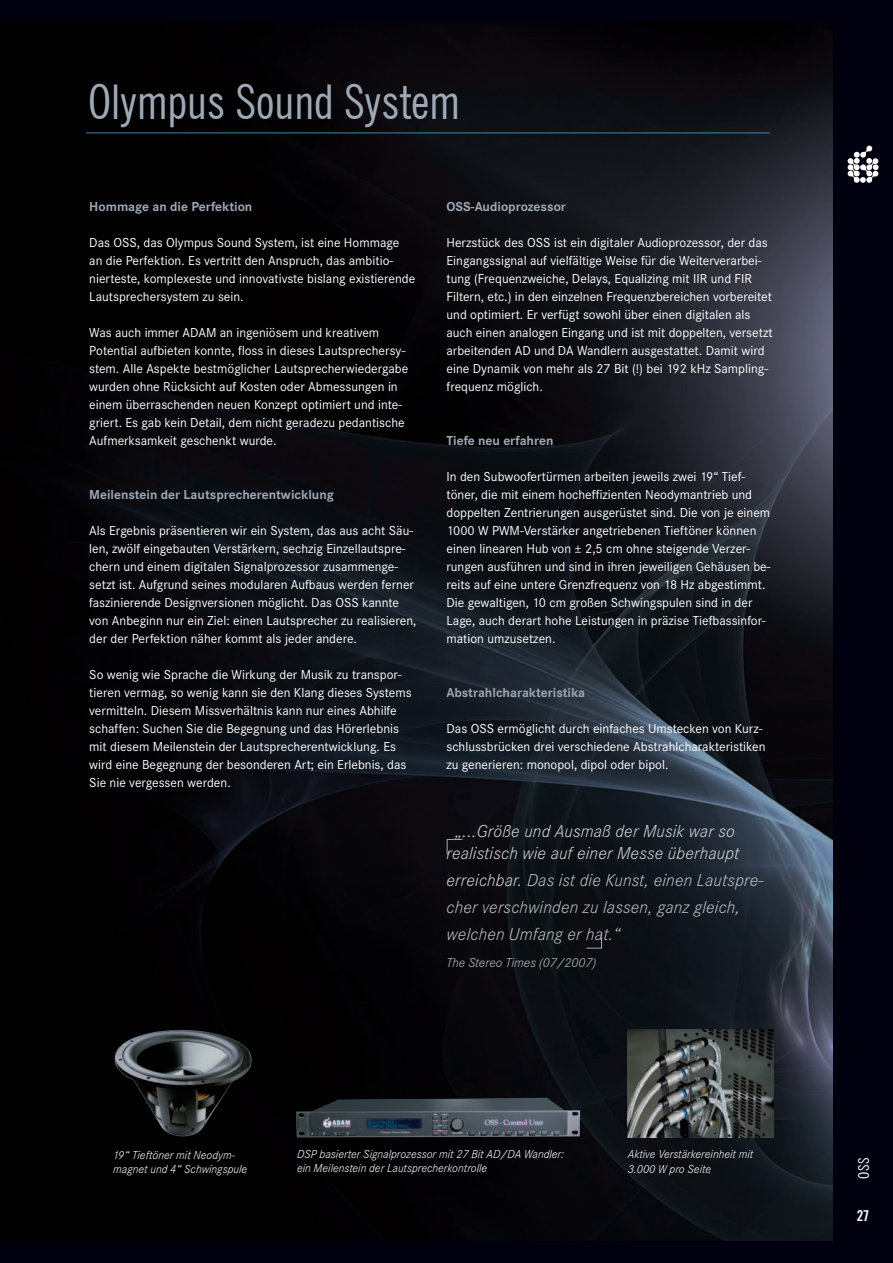
<style>
.page{position:relative;width:893px;height:1263px;background:#fff}
.page>*{position:absolute;margin:0;border:0;box-sizing:border-box;transform-origin:0 0}
.t1{font:condensed 48px "News Gothic BT";color:#9ea9b7}
.t2{font:italic 300 18px/27px "Corporate S";letter-spacing:.01em;color:#bcbdc0}
.t3{font:italic 300 18px/22.5px "Corporate S";letter-spacing:.01em;color:#d1d2d4;text-align:center}
.t4{font:condensed 15px "News Gothic BT";color:#fff}
.t5{font:700 condensed 15px "News Gothic BT";color:#fff}
.t6{font:13.5px/18px "Corporate S";color:#fff}
.t7{font:700 13.5px "Corporate S";color:#9ea9b7}
.t8{font:700 13.5px "Corporate S";color:#9ea5b0}
.t9{font:italic 300 13.5px "Corporate S";color:#bcbdc0}
.t10{font:italic 300 12px/14.4px "Corporate S";color:#fff}
.s1{color:#bcbdc0}
.s2{color:#d1d2d4}
</style>
<div class="page">
<img style="left:0;top:22px;width:834px;height:1220px">
<div style="left:834px;top:0;width:59px;height:1263px;background:#00000f"></div>
<img style="left:628px;top:1030px;width:146px;height:107px">
<img style="left:109px;top:1024px;width:152px;height:119px">
<img style="left:279px;top:1068px;width:313px;height:93px">
<div style="left:0;top:0;width:893px;height:22px;background:#00000f"></div>
<div style="left:0;top:1242px;width:893px;height:21px;background:#00000f"></div>
<hr style="left:86px;top:133px;width:683px;height:1px;background:#4185ac">
<svg style="left:848px;top:146px;width:31px;height:37px"></svg>
<svg style="left:587px;top:933px;width:15px;height:16px"></svg>
<svg style="left:447px;top:839px;width:15px;height:15px"></svg>
<h1 class="t1" style="left:88px;top:72px;width:373px">Olympus Sound System</h1>
<p class="t7" style="left:89px;top:199px;width:164px">Hommage an die Perfektion</p>
<p class="t6" style="left:89px;top:234px;width:328px">Das OSS, das Olympus Sound System, ist eine Hommage an die Perfektion. Es vertritt den Anspruch, das ambitio&shy;nierteste, komplexeste und innovativste bislang existierende Lautsprechersystem zu sein.</p>
<p class="t6" style="left:89px;top:324px;width:321px">Was auch immer ADAM an ingeniösem und kreativem Potential aufbieten konnte, floss in dieses Lautsprechersy&shy;stem. Alle Aspekte bestmöglicher Lautsprecherwiedergabe wurden ohne Rücksicht auf Kosten oder Abmessungen in einem überraschenden neuen Konzept optimiert und inte&shy;griert. Es gab kein Detail, dem nicht geradezu pedantische Aufmerksamkeit geschenkt wurde.</p>
<p class="t7" style="left:89px;top:487px;width:246px">Meilenstein der Lautsprecherentwicklung</p>
<p class="t6" style="left:89px;top:522px;width:329px">Als Ergebnis präsentieren wir ein System, das aus acht Säu&shy;len, zwölf eingebauten Verstärkern, sechzig Einzellautspre&shy;chern und einem digitalen Signalprozessor zusammenge&shy;setzt ist. Aufgrund seines modularen Aufbaus werden ferner faszinierende Designversionen möglicht. Das OSS kannte von Anbeginn nur ein Ziel: einen Lautsprecher zu realisieren, der der Perfektion näher kommt als jeder andere.</p>
<p class="t6" style="left:89px;top:666px;width:324px">So wenig wie Sprache die Wirkung der Musik zu transpor&shy;tieren vermag, so wenig kann sie den Klang dieses Systems vermitteln. Diesem Missverhältnis kann nur eines Abhilfe schaffen: Suchen Sie die Begegnung und das Hörerlebnis mit diesem Meilenstein der Lautsprecherentwicklung. Es wird eine Begegnung der besonderen Art; ein Erlebnis, das Sie nie vergessen werden.</p>
<p class="t7" style="left:446px;top:198px;width:121px">OSS-Audioprozessor</p>
<p class="t6" style="left:446px;top:233px;width:328px">Herzstück des OSS ist ein digitaler Audioprozessor, der das Eingangssignal auf vielfältige Weise für die Weiterverarbei&shy;tung (Frequenzweiche, Delays, Equalizing mit IIR und FIR Filtern, etc.) in den einzelnen Frequenzbereichen vorbereitet und optimiert. Er verfügt sowohl über einen digitalen als auch einen analogen Eingang und ist mit doppelten, versetzt arbeitenden AD und DA Wandlern ausgestattet. Damit wird eine Dynamik von mehr als 27 Bit (!) bei 192 kHz Sampling&shy;frequenz möglich.</p>
<p class="t7" style="left:446px;top:432px;width:108px">Tiefe neu erfahren</p>
<p class="t6" style="left:446px;top:467px;width:326px">In den Subwoofertürmen arbeiten jeweils zwei 19“ Tief&shy;töner, die mit einem hocheffizienten Neodymantrieb und doppelten Zentrierungen ausgerüstet sind. Die von je einem 1000 W PWM-Verstärker angetriebenen Tieftöner können einen linearen Hub von ± 2,5 cm ohne steigende Verzer&shy;rungen ausführen und sind in ihren jeweiligen Gehäusen be&shy;reits auf eine untere Grenzfrequenz von 18 Hz abgestimmt.<br>Die gewaltigen, 10 cm großen Schwingspulen sind in der Lage, auch derart hohe Leistungen in präzise Tiefbassinfor&shy;mation umzusetzen.</p>
<p class="t8" style="left:446px;top:684px;width:140px">Abstrahlcharakteristika</p>
<p class="t6" style="left:446px;top:719px;width:321px">Das OSS ermöglicht durch einfaches Umstecken von Kurz&shy;schlussbrücken drei verschiedene Abstrahlcharakteristiken zu generieren: monopol, dipol oder bipol.</p>
<h2 class="t3" style="left:446px;top:820px;width:294px"><span class="s1">„</span>...Größe und Ausmaß der Musik war so realistisch wie auf einer Messe überhaupt</h2>
<h2 class="t2" style="left:446px;top:867px;width:318px"><span class="s2">erreichbar.</span> Das ist die Kunst, einen Lautspre&shy;cher verschwinden zu lassen, ganz gleich, welchen Umfang er hat.“</h2>
<p class="t9" style="left:446px;top:955px;width:151px">The Stereo Times (07/2007)</p>
<p class="t10" style="left:113px;top:1148px;width:135px">19“ Tieftöner mit Neodym&shy;magnet und 4“ Schwingspule</p>
<p class="t10" style="left:297px;top:1146px;width:269px">DSP basierter Signalprozessor mit 27 Bit AD/DA Wandler: ein Meilenstein der Lautsprecherkontrolle</p>
<p class="t10" style="left:628px;top:1147px;width:127px">Aktive Verstärkereinheit mit<br>3.000 W pro Seite</p>
<p class="t4" style="left:855px;top:1179px;width:23px;rotate:-90deg">OSS</p>
<p class="t5" style="left:857px;top:1206px;width:14px">27</p>
</div>
